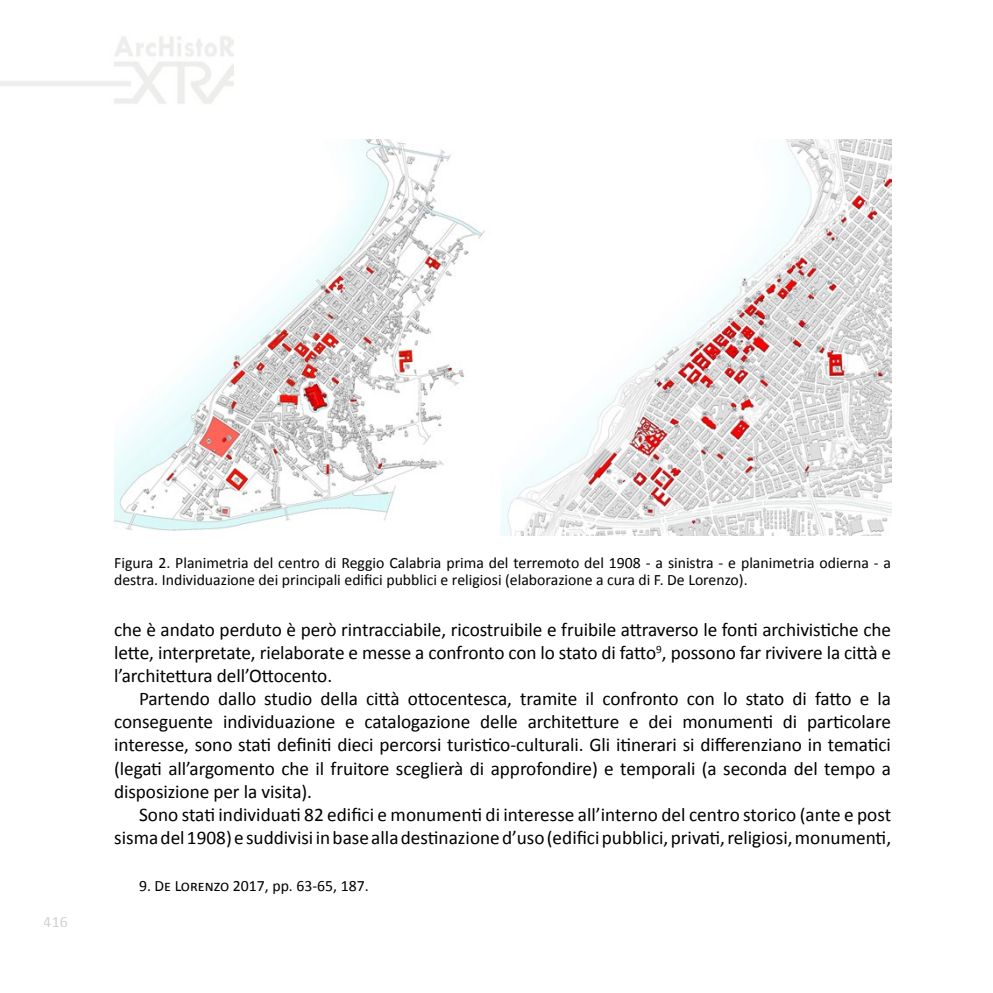
<style>
.page{position:relative;width:993px;height:993px;background:#fff}
.page>*{position:absolute;margin:0;border:0;box-sizing:border-box;transform-origin:0 0}
.t1{font:19.25px/23.1px "Calibri";letter-spacing:-.005em;color:#000;text-align:justify}
.t2{font:15.75px/17.2px "Calibri";color:#000}
.t3{font:15.75px "Calibri";color:#a9abae}
</style>
<div class="page">
<img style="left:114px;top:139px;width:776px;height:396px">
<p class="t3" style="left:44px;top:910px;width:25px">416</p>
<p class="t2" style="left:114px;top:553px;width:778px">Figura 2. Planimetria del centro di Reggio Calabria prima del terremoto del 1908 - a sinistra - e planimetria odierna - a destra. Individuazione dei principali edifici pubblici e religiosi (elaborazione a cura di F. De Lorenzo).</p>
<p class="t1" style="left:114px;top:617px;width:778px">che è andato perduto è però rintracciabile, ricostruibile e fruibile attraverso le fonti archivistiche che lette, interpretate, rielaborate e messe a confronto con lo stato di fatto<sup>9</sup>, possono far rivivere la città e l’architettura dell’Ottocento.</p>
<p class="t1" style="left:114px;top:686px;width:778px;text-indent:25px">Partendo dallo studio della città ottocentesca, tramite il confronto con lo stato di fatto e la conseguente individuazione e catalogazione delle architetture e dei monumenti di particolare interesse, sono stati definiti dieci percorsi turistico-culturali. Gli itinerari si differenziano in tematici (legati all’argomento che il fruitore sceglierà di approfondire) e temporali (a seconda del tempo a disposizione per la visita).</p>
<p class="t1" style="left:114px;top:802px;width:778px;text-align:right">Sono stati individuati 82 edifici e monumenti di interesse all’interno del centro storico (ante e post sisma del 1908) e suddivisi in base alla destinazione d’uso (edifici pubblici, privati, religiosi, monumenti,</p>
<p class="t2" style="left:139px;top:876px;width:231px">9. De Lorenzo 2017, pp. 63-65, 187.</p>
</div>
